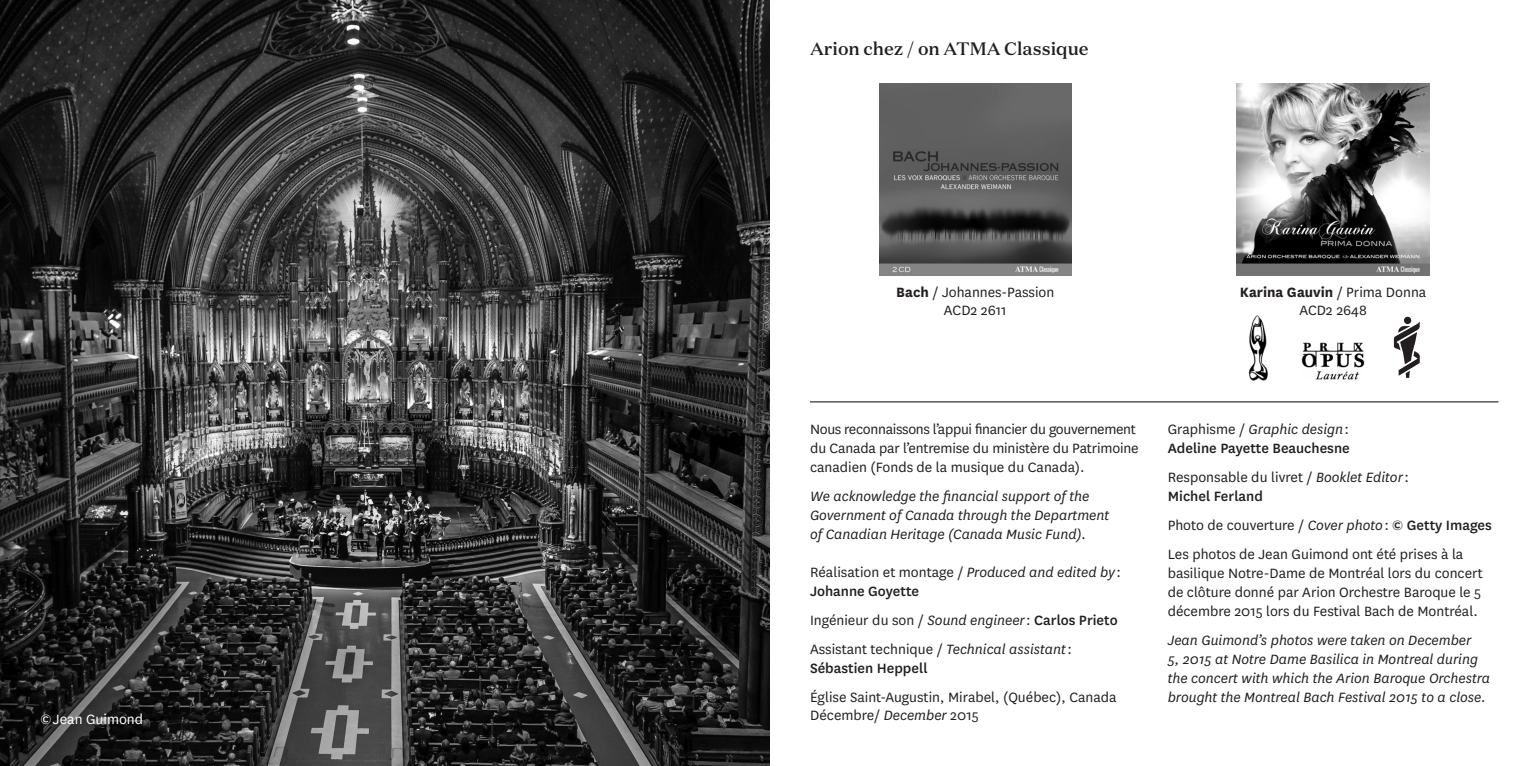
<style>
.page{position:relative;width:1539px;height:766px;background:#fff}
.page>*{position:absolute;margin:0;border:0;box-sizing:border-box;transform-origin:0 0}
.t1{font:500 18px "Domaine Text";color:#231f20}
.t2{font:15.75px/18.9px "National";color:#231f20}
.t3{font:italic 15.75px/18.9px "National";color:#231f20}
.t4{font:500 15.75px/18.9px "National";color:#231f20}
.t5{font:700 15.75px "National";color:#231f20}
.t6{font:15.75px "National";color:#fff}
.s1{font-weight:700}
.s2{font-weight:400}
.s3{font-style:italic}
.s4{font-weight:500}
.s5{font-weight:400;font-style:italic}
</style>
<div class="page">
<img style="left:879px;top:84px;width:193px;height:191px">
<img style="left:1237px;top:84px;width:192px;height:191px">
<img style="left:0;top:0;width:770px;height:765px">
<hr style="left:810px;top:401px;width:688px;height:1px;background:#231f20">
<img style="left:1248px;top:315px;width:20px;height:66px">
<img style="left:1301px;top:342px;width:64px;height:38px">
<div style="left:1404px;top:316px;width:7px;height:8px;background:#231f20;border-radius:50%"></div>
<svg style="left:1394px;top:321px;width:26px;height:57px"></svg>
<p class="t6" style="left:40px;top:709px;width:104px">© Jean Guimond</p>
<p class="t1" style="left:810px;top:37px;width:280px">Arion chez / on ATMA Classique</p>
<p class="t2" style="left:896px;top:281px;width:160px;text-align:center"><span class="s1">Bach</span> / Johannes-Passion<br>ACD2 2611</p>
<p class="t5" style="left:1240px;top:280px;width:188px">Karina Gauvin <span class="s2">/ Prima Donna</span></p>
<p class="t2" style="left:1299px;top:300px;width:69px">ACD2 2648</p>
<p class="t2" style="left:810px;top:419px;width:330px">Nous reconnaissons l’appui financier du gouvernement du Canada par l’entremise du ministère du Patrimoine canadien (Fonds de la musique du Canada).</p>
<p class="t3" style="left:810px;top:486px;width:301px">We acknowledge the financial support of the<br>Government of Canada through the Department of Canadian Heritage (Canada Music Fund).</p>
<p class="t2" style="left:810px;top:561px;width:312px">Réalisation et montage / <span class="s3">Produced and edited by</span> :<br><span class="s4">Johanne Goyette</span></p>
<p class="t2" style="left:810px;top:609px;width:309px">Ingénieur du son / <span class="s3">Sound engineer</span> : <span class="s4">Carlos Prieto</span></p>
<p class="t2" style="left:810px;top:638px;width:263px">Assistant technique / <span class="s3">Technical assistant</span> :<br><span class="s4">Sébastien Heppell</span></p>
<p class="t2" style="left:810px;top:686px;width:308px">Église Saint-Augustin, Mirabel, (Québec), Canada</p>
<p class="t2" style="left:810px;top:705px;width:170px">Décembre/ <span class="s3">December</span> 2015</p>
<p class="t4" style="left:1168px;top:418px;width:184px"><span class="s2">Graphisme /</span> <span class="s5">Graphic design</span> <span class="s2">:<br></span>Adeline Payette Beauchesne</p>
<p class="t2" style="left:1168px;top:467px;width:243px">Responsable du livret / <span class="s3">Booklet Editor</span> :<br><span class="s4">Michel Ferland</span></p>
<p class="t2" style="left:1168px;top:515px;width:326px">Photo de couverture / <span class="s3">Cover photo</span> : <span class="s4">© Getty Images</span></p>
<p class="t2" style="left:1168px;top:544px;width:316px">Les photos de Jean Guimond ont été prises à la basilique Notre-Dame de Montréal lors du concert de clôture donné par Arion Orchestre Baroque le 5 décembre 2015 lors du Festival Bach de Montréal.</p>
<p class="t3" style="left:1168px;top:630px;width:324px">Jean Guimond’s photos were taken on December<br>5, 2015 at Notre Dame Basilica in Montreal during the concert with which the Arion Baroque Orchestra brought the Montreal Bach Festival 2015 to a close.</p>
</div>
